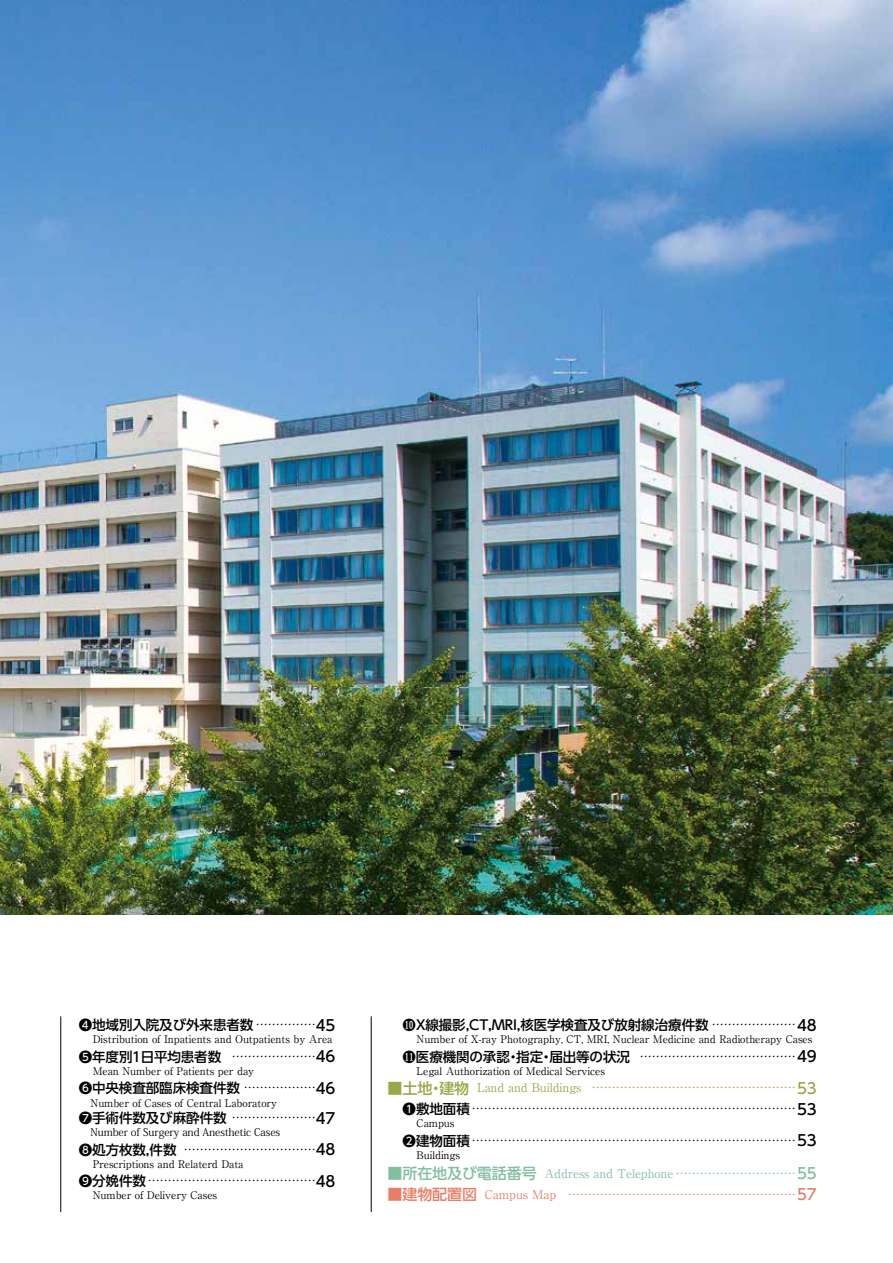
<style>
.page{position:relative;width:893px;height:1263px;background:#fff}
.page>*{position:absolute;margin:0;border:0;box-sizing:border-box;transform-origin:0 0}
.t1{font:500 13.5px "UD Shin Go Pro";letter-spacing:-.005em;color:#000}
.t2{font:12px "Ryumin Pro";color:#000}
.t3{font:12px/21px "Ryumin Pro";letter-spacing:-.005em;color:#98a948;text-align:right}
.t4{font:12px "Ryumin Pro";letter-spacing:-.005em;color:#82bfa1}
.t5{font:12px "Ryumin Pro";letter-spacing:-.005em;color:#e77e65}
.t6{font:10.5px "Ryumin Pro";letter-spacing:-.005em;color:#000}
.t7{font:10.5px "Koz Min Pr 6 N";letter-spacing:-.005em;color:#000}
.s1{font-family:"Ryumin Pro";font-weight:400;font-size:12px}
.s2{font-size:15px}
.s3{font-family:"UD Shin Go Pro";font-weight:500;font-size:13.5px}
.s4{font-family:"UD Shin Go Pro";font-weight:500;font-size:15px}
.s5{font-family:"Koz Min Pro";font-weight:400}
.s6{font-family:"UD Shin Go Pro";font-weight:500;font-size:13.5px;color:#000}
.s7{color:#000}
.s8{font-family:"UD Shin Go Pro";font-weight:500;font-size:15px;color:#000}
</style>
<div class="page">
<img style="left:0;top:0;width:893px;height:914px">
<hr style="left:61px;top:1016px;width:1px;height:196px;background:#000">
<hr style="left:371px;top:1016px;width:1px;height:196px;background:#000">
<p class="t1" style="left:79px;top:1014px;width:258px">❹地域別入院及び外来患者数 <span class="s1">……………</span><span class="s2">45</span></p>
<p class="t6" style="left:93px;top:1031px;width:241px">Distribution of Inpatients and Outpatients by Area</p>
<p class="t1" style="left:79px;top:1045px;width:258px">❺年度別1日平均患者数 <span class="s1">…………………</span><span class="s2">46</span></p>
<p class="t6" style="left:93px;top:1062px;width:163px">Mean Number of Patients per day</p>
<p class="t1" style="left:79px;top:1077px;width:258px">❻中央検査部臨床検査件数 <span class="s1">………………</span><span class="s2">46</span></p>
<p class="t6" style="left:90px;top:1095px;width:188px">Number of Cases of Central Laboratory</p>
<p class="t1" style="left:79px;top:1107px;width:258px">❼手術件数及び麻酔件数 <span class="s1">…………………</span><span class="s2">47</span></p>
<p class="t7" style="left:90px;top:1126px;width:191px">Number of Surgery and Anesthetic Cases</p>
<p class="t2" style="left:79px;top:1140px;width:258px"><span class="s3">❽処方枚数,件数</span> ……………………………<span class="s4">48</span></p>
<p class="t6" style="left:93px;top:1155px;width:152px">Prescriptions and Relaterd Data</p>
<p class="t2" style="left:79px;top:1171px;width:258px"><span class="s3">❾分娩件数</span>……………………………………<span class="s4">48</span></p>
<p class="t6" style="left:93px;top:1187px;width:126px">Number of Delivery Cases</p>
<p class="t1" style="left:403px;top:1014px;width:416px"><span class="s5">❿</span>X線撮影,CT,MRI,核医学検査及び放射線治療件数 <span class="s1">…………………</span><span class="s2">48</span></p>
<p class="t6" style="left:417px;top:1031px;width:397px">Number of X-ray Photography, CT, MRI, Nuclear Medicine and Radiotherapy Cases</p>
<p class="t1" style="left:403px;top:1045px;width:416px"><span class="s5">⓫</span>医療機関の承認・指定・届出等の状況 <span class="s1">…………………………………</span><span class="s2">49</span></p>
<p class="t6" style="left:417px;top:1062px;width:190px">Legal Authorization of Medical Services</p>
<p class="t3" style="left:388px;top:1077px;width:431px"><span class="s4">■土地・建物</span> Land and Buildings ……………………………………………<span class="s4">53<br></span><span class="s6">❶敷地面積</span><span class="s7">………………………………………………………………………</span><span class="s8">53</span></p>
<p class="t6" style="left:417px;top:1115px;width:39px">Campus</p>
<p class="t2" style="left:403px;top:1131px;width:416px"><span class="s3">❷建物面積</span>………………………………………………………………………<span class="s4">53</span></p>
<p class="t6" style="left:417px;top:1146px;width:45px">Buildings</p>
<p class="t4" style="left:388px;top:1164px;width:431px"><span class="s4">■所在地及び電話番号</span> Address and Telephone …………………………<span class="s4">55</span></p>
<p class="t5" style="left:388px;top:1185px;width:431px"><span class="s4">■建物配置図</span> Campus Map …………………………………………………<span class="s4">57</span></p>
</div>
